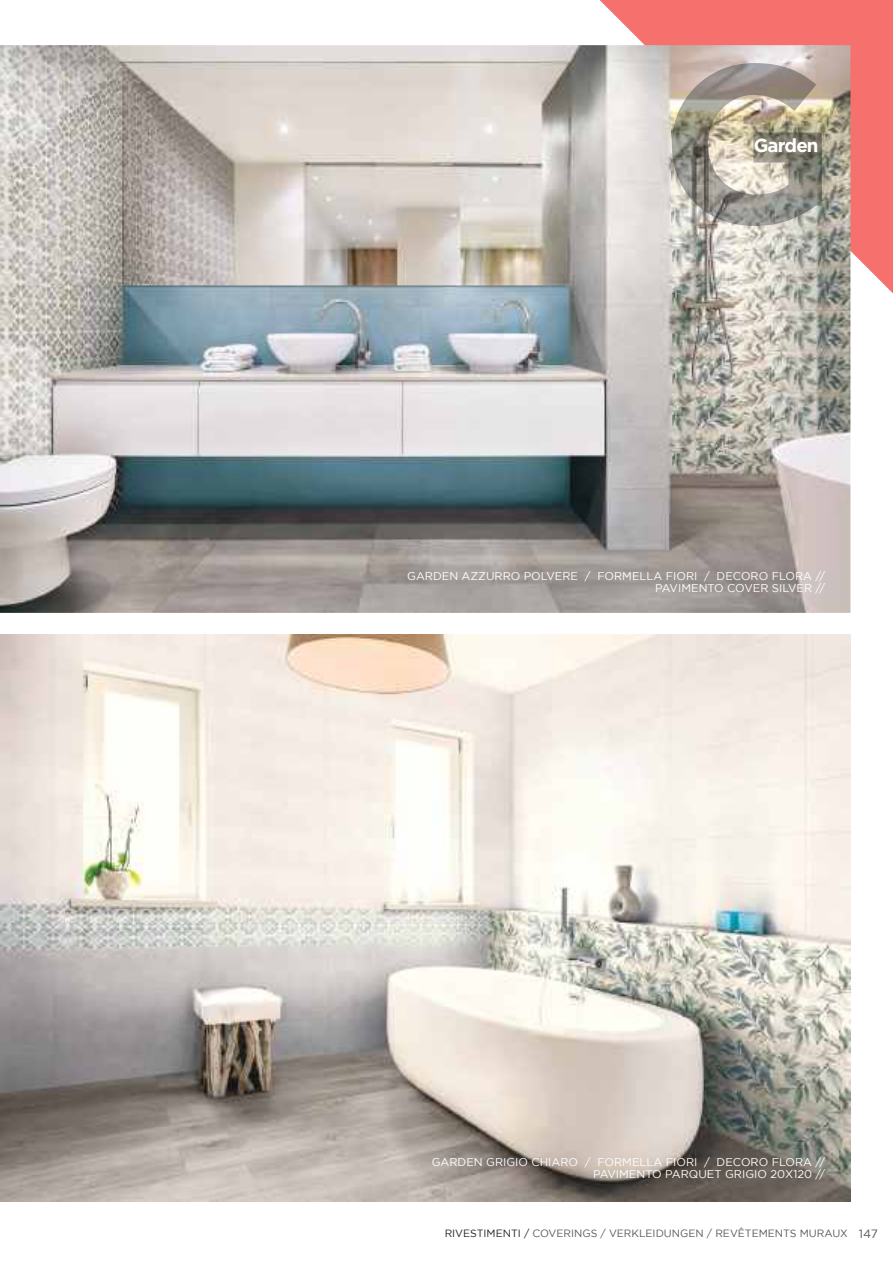
<style>
.page{position:relative;width:893px;height:1263px;background:#fff}
.page>*{position:absolute;margin:0;border:0;box-sizing:border-box;transform-origin:0 0}
.t1{font:700 18.75px "Gotham";letter-spacing:-.05em;color:#fff}
.t2{font:11.25px/12px "Gotham";color:#fff;text-align:right}
.t3{font:10.5px "Gotham";color:#5a5758}
.s1{color:#241f1f}
.s2{font-size:12px}
</style>
<div class="page">
<svg style="left:599px;top:0;width:294px;height:306px;background:#f6807c"></svg>
<img style="left:0;top:45px;width:850px;height:568px">
<img style="left:0;top:634px;width:850px;height:568px">
<img style="left:672px;top:63px;width:150px;height:163px">
<h1 class="t1" style="left:754px;top:139px;width:66px">Garden</h1>
<p class="t2" style="left:407px;top:570px;width:419px">GARDEN AZZURRO POLVERE / FORMELLA FIORI / DECORO FLORA //<br>PAVIMENTO COVER SILVER //</p>
<p class="t2" style="left:432px;top:1156px;width:395px">GARDEN GRIGIO CHIARO / FORMELLA FIORI / DECORO FLORA //<br>PAVIMENTO PARQUET GRIGIO 20X120 //</p>
<p class="t3" style="left:445px;top:1227px;width:435px"><span class="s1">RIVESTIMENTI /</span> COVERINGS / VERKLEIDUNGEN / REVÊTEMENTS MURAUX <span class="s2">147</span></p>
</div>
